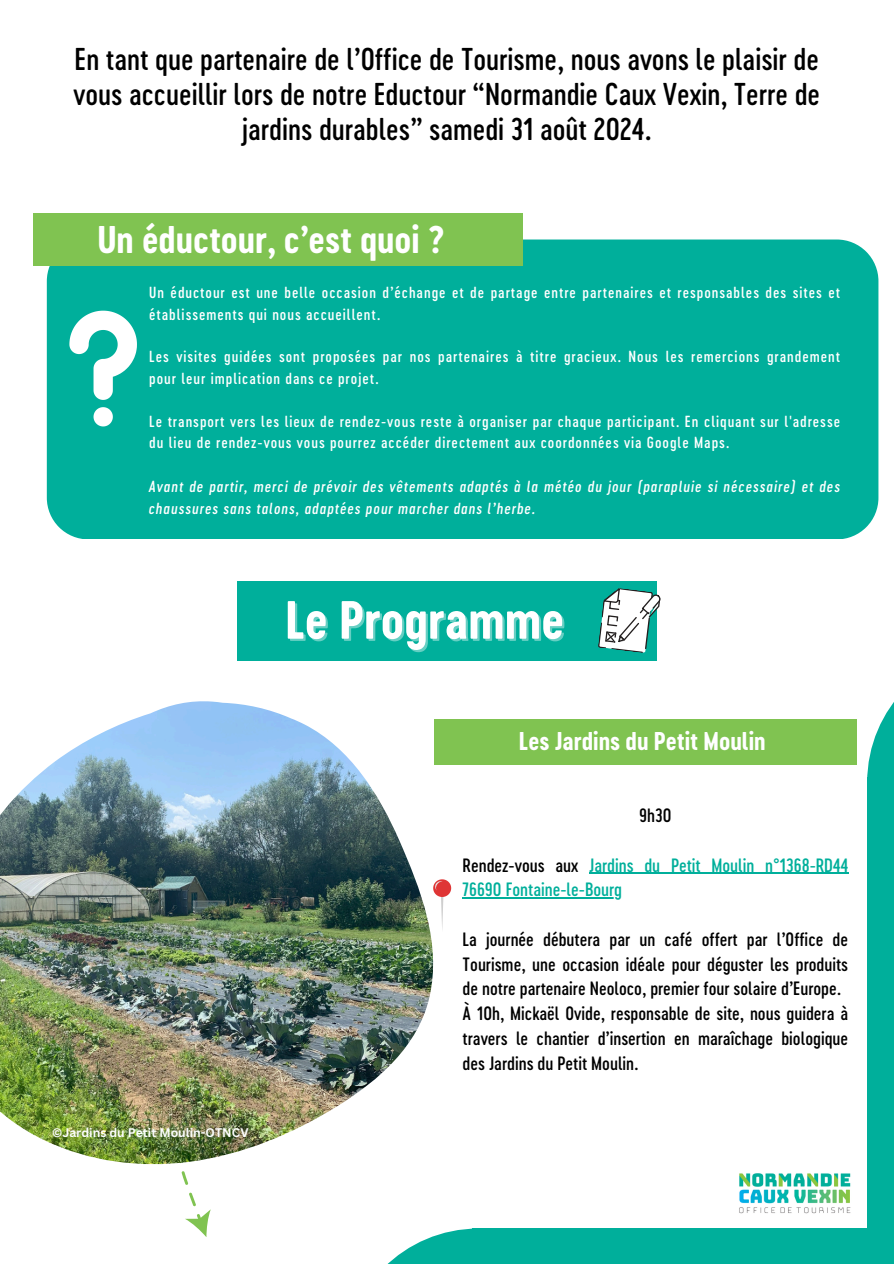
<style>
.page{position:relative;width:894px;height:1264px;background:#fff}
.page>*{position:absolute;margin:0;border:0;box-sizing:border-box;transform-origin:0 0}
.t1{font:50.1px "Cervo Neue Bold Neue";color:#fff}
.t2{font:36px "Cervo Neue Bold Neue";color:#fff}
.t3{font:29.4px/34.8px "Cervo Neue Medium Neue";color:#000;text-align:center}
.t4{font:24px "Cervo Neue Bold Neue";color:#fff}
.t5{font:18px/24.8px "Cervo Neue Medium Neue";color:#000;text-align:justify}
.t6{font:18px "Cervo Neue Medium Neue";color:#00af9b}
.t7{font:15px/21.3px "Cervo Neue Medium Neue";letter-spacing:.065em;color:#fff}
.t8{font:italic 15px/21.3px "Cervo Neue Medium Neue";letter-spacing:.065em;color:#fff}
.t9{font:700 12.15px "Canva Sans";color:#fdfefe}
.s1{color:#000}
</style>
<div class="page">
<div style="left:472px;top:1228px;width:421px;height:35px;background:#00af9b"></div>
<div style="left:866px;top:776px;width:27px;height:487px;background:#00af9b"></div>
<svg style="left:866px;top:703px;width:27px;height:213px"></svg>
<svg style="left:389px;top:1228px;width:83px;height:35px;fill:#00af9b"></svg>
<img style="left:739px;top:1173px;width:112px;height:41px">
<svg style="left:181px;top:1171px;width:30px;height:66px"></svg>
<div style="left:47px;top:239px;width:831px;height:300px;background:#00af9b"></div>
<div style="left:33px;top:213px;width:489px;height:53px;background:#80c351"></div>
<img style="left:0;top:701px;width:433px;height:463px">
<div style="left:433px;top:719px;width:423px;height:46px;background:#80c351"></div>
<div style="left:237px;top:581px;width:419px;height:79px;background:#00af9b"></div>
<svg style="left:598px;top:586px;width:62px;height:67px"></svg>
<svg style="left:93px;top:407px;width:20px;height:19px"></svg>
<svg style="left:69px;top:311px;width:68px;height:89px"></svg>
<hr style="left:589px;top:872px;width:258px;height:1px;background:#00af9b">
<hr style="left:462px;top:897px;width:160px;height:1px;background:#00af9b">
<svg style="left:433px;top:879px;width:18px;height:50px"></svg>
<h6 class="t3" style="left:73px;top:41px;width:748px">En tant que partenaire de l’Office de Tourisme, nous avons le plaisir de vous accueillir lors de notre Eductour “Normandie Caux Vexin, Terre de jardins durables” samedi 31 août 2024.</h6>
<h2 class="t2" style="left:97px;top:217px;width:348px">Un éductour, c’est quoi ?</h2>
<h6 class="t7" style="left:149px;top:282px;width:692px">Un éductour est une belle occasion d’échange et de partage entre partenaires et responsables des sites et établissements qui nous accueillent.</h6>
<h1 class="t7" style="left:149px;top:346px;width:692px">Les visites guidées sont proposées par nos partenaires à titre gracieux. Nous les remercions grandement pour leur implication dans ce projet.</h1>
<p class="t7" style="left:149px;top:410px;width:692px">Le transport vers les lieux de rendez-vous reste à organiser par chaque participant. En cliquant sur l'adresse du lieu de rendez-vous vous pourrez accéder directement aux coordonnées via Google Maps.</p>
<h5 class="t8" style="left:149px;top:475px;width:692px">Avant de partir, merci de prévoir des vêtements adaptés à la météo du jour (parapluie si nécessaire) et des chaussures sans talons, adaptées pour marcher dans l’herbe.</h5>
<h6 class="t1" style="left:285px;top:589px;width:280px">Le Programme</h6>
<h6 class="t4" style="left:519px;top:726px;width:248px">Les Jardins du Petit Moulin</h6>
<h5 class="t9" style="left:52px;top:1124px;width:198px">©Jardins du Petit Moulin-OTNCV</h5>
<p class="t5" style="left:639px;top:802px;width:34px">9h30</p>
<p class="t6" style="left:462px;top:853px;width:387px"><span class="s1">Rendez-vous aux</span> Jardins du Petit Moulin n°1368-RD44</p>
<h4 class="t6" style="left:462px;top:878px;width:161px">76690 Fontaine-le-Bourg</h4>
<h4 class="t5" style="left:462px;top:926px;width:387px">La journée débutera par un café offert par l’Office de Tourisme, une occasion idéale pour déguster les produits de notre partenaire Neoloco, premier four solaire d’Europe.</h4>
<h5 class="t5" style="left:462px;top:1000px;width:387px">À 10h, Mickaël Ovide, responsable de site, nous guidera à travers le chantier d’insertion en maraîchage biologique des Jardins du Petit Moulin.</h5>
</div>
